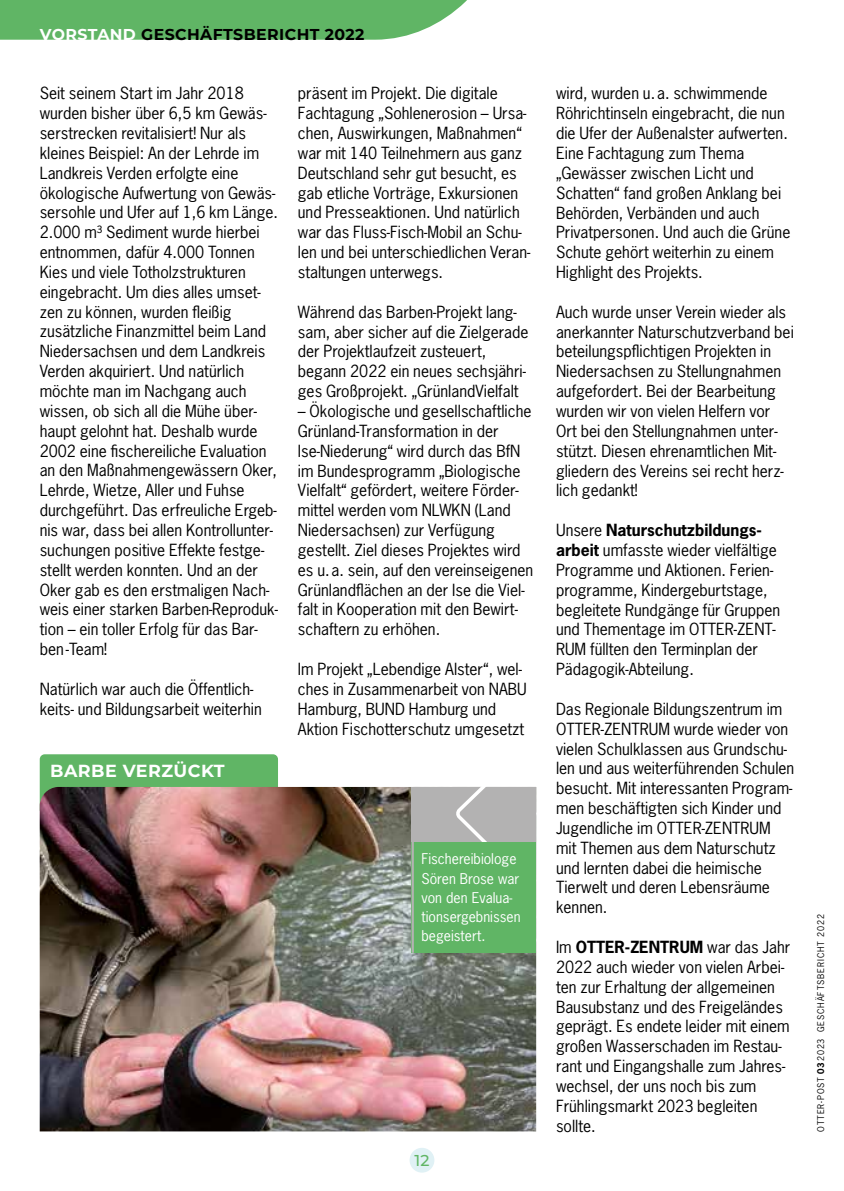
<style>
.page{position:relative;width:844px;height:1191px;background:#fff}
.page>*{position:absolute;margin:0;border:0;box-sizing:border-box;transform-origin:0 0}
.t1{font:700 17.5px "Montserrat";letter-spacing:.025em;color:#fff}
.t2{font:15.75px/19.8px "News Gothic Std";color:#000}
.t3{font:700 15.75px "Montserrat";letter-spacing:.025em;color:#000}
.t4{font:500 15.75px "Montserrat";color:#60b565}
.t5{font:14px/19.2px "News Gothic Std";color:#fff}
.t6{font:8.75px "News Gothic Std";letter-spacing:.1em;color:#000}
.s1{color:#fff}
.s2{font-weight:700}
</style>
<div class="page">
<div style="left:409px;top:1147px;width:25px;height:25px;background:#e0f1f5;border-radius:50%"></div>
<svg style="left:0;top:0;width:467px;height:40px;background:#6bba6f"></svg>
<div style="left:40px;top:754px;width:238px;height:60px;background:#60b565;border-radius:5px"></div>
<img style="left:40px;top:787px;width:496px;height:344px">
<div style="left:411px;top:841px;width:125px;height:111px;background:#60b565"></div>
<div style="left:411px;top:787px;width:125px;height:54px;background:#b3b2b2"></div>
<svg style="left:456px;top:787px;width:30px;height:54px"></svg>
<hr style="left:411px;top:837px;width:3px;height:115px;background:#b3b2b2">
<p class="t3" style="left:40px;top:23px;width:326px"><span class="s1">VORSTAND</span> GESCHÄFTSBERICHT 2022</p>
<p class="t2" style="left:40px;top:83px;width:240px">Seit seinem Start im Jahr 2018 wurden bisher über 6,5 km Gewäs&shy;serstrecken revitalisiert! Nur als kleines Beispiel: An der Lehrde im Landkreis Verden erfolgte eine ökologische Aufwertung von Gewäs&shy;sersohle und Ufer auf 1,6 km Länge.<br>2.000 m³ Sediment wurde hierbei entnommen, dafür 4.000 Tonnen Kies und viele Totholzstrukturen eingebracht. Um dies alles umset&shy;zen zu können, wurden fleißig zusätzliche Finanzmittel beim Land Niedersachsen und dem Landkreis Verden akquiriert. Und natürlich möchte man im Nachgang auch wissen, ob sich all die Mühe über&shy;haupt gelohnt hat. Deshalb wurde 2002 eine fischereiliche Evaluation an den Maßnahmengewässern Oker, Lehrde, Wietze, Aller und Fuhse durchgeführt. Das erfreuliche Ergeb&shy;nis war, dass bei allen Kontrollunter&shy;suchungen positive Effekte festge&shy;stellt werden konnten. Und an der Oker gab es den erstmaligen Nach&shy;weis einer starken Barben-Reproduk&shy;tion – ein toller Erfolg für das Bar&shy;ben-Team!</p>
<p class="t2" style="left:40px;top:679px;width:223px">Natürlich war auch die Öffentlich&shy;keits- und Bildungsarbeit weiterhin</p>
<p class="t1" style="left:50px;top:757px;width:176px">BARBE VERZÜCKT</p>
<p class="t2" style="left:298px;top:83px;width:234px">präsent im Projekt. Die digitale Fachtagung „Sohlenerosion – Ursa&shy;chen, Auswirkungen, Maßnahmen“ war mit 140 Teilnehmern aus ganz Deutschland sehr gut besucht, es gab etliche Vorträge, Exkursionen und Presseaktionen. Und natürlich war das Fluss-Fisch-Mobil an Schu&shy;len und bei unterschiedlichen Veran&shy;staltungen unterwegs.</p>
<p class="t2" style="left:298px;top:302px;width:232px">Während das Barben-Projekt lang&shy;sam, aber sicher auf die Zielgerade der Projektlaufzeit zusteuert, begann 2022 ein neues sechsjähri&shy;ges Großprojekt. „GrünlandVielfalt</p>
<p class="t2" style="left:298px;top:401px;width:237px">– Ökologische und gesellschaftliche Grünland-Transformation in der Ise-Niederung“ wird durch das BfN im Bundesprogramm „Biologische Vielfalt“ gefördert, weitere Förder&shy;mittel werden vom NLWKN (Land Niedersachsen) zur Verfügung gestellt. Ziel dieses Projektes wird es u. a. sein, auf den vereinseigenen Grünlandflächen an der Ise die Viel&shy;falt in Kooperation mit den Bewirt&shy;schaftern zu erhöhen.</p>
<p class="t2" style="left:298px;top:659px;width:230px">Im Projekt „Lebendige Alster“, wel&shy;ches in Zusammenarbeit von NABU<br>Hamburg, BUND Hamburg und<br>Aktion Fischotterschutz umgesetzt</p>
<p class="t5" style="left:421px;top:849px;width:100px">Fischereibiologe<br>Sören Brose war von den Evalua&shy;tionsergebnissen begeistert.</p>
<p class="t4" style="left:414px;top:1149px;width:16px">12</p>
<p class="t2" style="left:556px;top:83px;width:236px">wird, wurden u.a. schwimmende<br>Röhrichtinseln eingebracht, die nun die Ufer der Außenalster aufwerten.<br>Eine Fachtagung zum Thema „Gewässer zwischen Licht und<br>Schatten“ fand großen Anklang bei<br>Behörden, Verbänden und auch<br>Privatpersonen. Und auch die Grüne<br>Schute gehört weiterhin zu einem<br>Highlight des Projekts.</p>
<p class="t2" style="left:556px;top:302px;width:239px">Auch wurde unser Verein wieder als anerkannter Naturschutzverband bei beteilungspflichtigen Projekten in Niedersachsen zu Stellungnahmen aufgefordert. Bei der Bearbeitung wurden wir von vielen Helfern vor Ort bei den Stellungnahmen unter&shy;stützt. Diesen ehrenamtlichen Mit&shy;gliedern des Vereins sei recht herz&shy;lich gedankt!</p>
<p class="t2" style="left:556px;top:520px;width:226px">Unsere <span class="s2">Naturschutzbildungs&shy;arbeit</span> umfasste wieder vielfältige<br>Programme und Aktionen. Ferien&shy;programme, Kindergeburtstage, begleitete Rundgänge für Gruppen und Thementage im OTTER-ZENT-<br>RUM füllten den Terminplan der<br>Pädagogik-Abteilung.</p>
<p class="t2" style="left:556px;top:699px;width:240px">Das Regionale Bildungszentrum im<br>OTTER-ZENTRUM wurde wieder von vielen Schulklassen aus Grundschu&shy;len und aus weiterführenden Schulen besucht. Mit interessanten Program&shy;men beschäftigten sich Kinder und<br>Jugendliche im OTTER-ZENTRUM mit Themen aus dem Naturschutz und lernten dabei die heimische<br>Tierwelt und deren Lebensräume kennen.</p>
<p class="t2" style="left:556px;top:937px;width:236px">Im <span class="s2">OTTER-ZENTRUM</span> war das Jahr<br>2022 auch wieder von vielen Arbei&shy;ten zur Erhaltung der allgemeinen<br>Bausubstanz und des Freigeländes geprägt. Es endete leider mit einem großen Wasserschaden im Restau&shy;rant und Eingangshalle zum Jahres&shy;wechsel, der uns noch bis zum<br>Frühlingsmarkt 2023 begleiten sollte.</p>
<p class="t6" style="left:815px;top:1032px;width:120px;rotate:-90deg">GESCHÄFTSBERICHT 2022</p>
<p class="t6" style="left:815px;top:1132px;width:95px;rotate:-90deg">OTTER-POST <span class="s2">03</span>2023</p>
</div>
